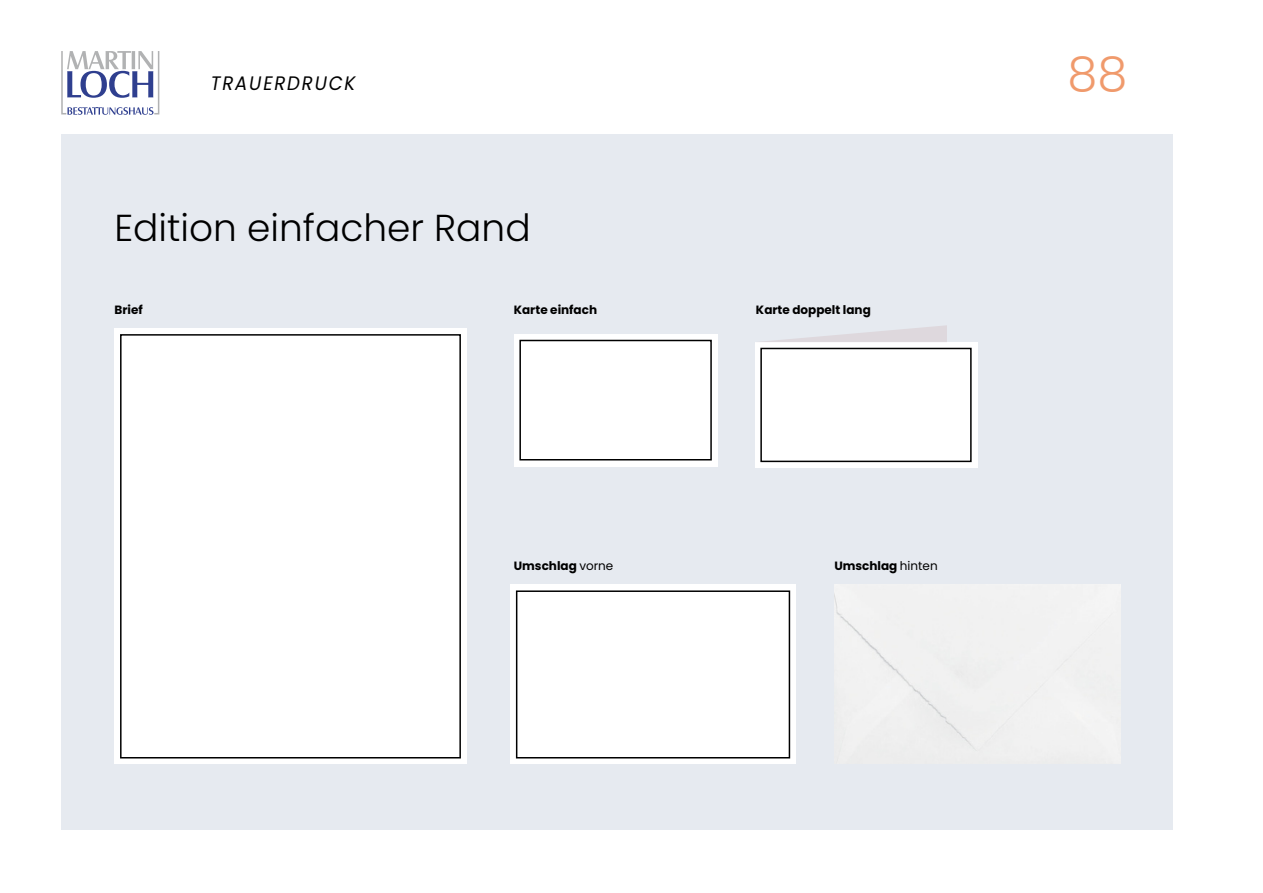
<style>
.page{position:relative;width:1263px;height:893px;background:#fff}
.page>*{position:absolute;margin:0;border:0;box-sizing:border-box;transform-origin:0 0}
.t1{font:300 48px "Poppins";color:#f09a6c}
.t2{font:300 37.5px "Poppins";color:#000}
.t3{font:italic 19.5px "Poppins";letter-spacing:.1em;color:#000;scale:.93 1}
.t4{font:700 12px "Poppins";color:#000}
.s1{font-weight:400}
</style>
<div class="page">
<div style="left:61px;top:135px;width:1111px;height:695px;background:#e6eaf0"></div>
<div style="left:514px;top:334px;width:203px;height:132px;background:#fff"></div>
<div style="left:114px;top:328px;width:352px;height:436px;background:#fff"></div>
<div style="left:755px;top:342px;width:222px;height:126px;background:#fff"></div>
<svg style="left:762px;top:325px;width:185px;height:17px"></svg>
<div style="left:834px;top:585px;width:286px;height:179px;background:#f1f1f1"></div>
<div style="left:510px;top:585px;width:286px;height:179px;background:#fff"></div>
<div style="left:120px;top:334px;width:341px;height:424px;border:2px solid #000"></div>
<div style="left:760px;top:348px;width:212px;height:114px;border:2px solid #000"></div>
<div style="left:516px;top:590px;width:274px;height:168px;border:2px solid #000"></div>
<div style="left:519px;top:340px;width:193px;height:120px;border:2px solid #000"></div>
<svg style="left:61px;top:51px;width:99px;height:64px"></svg>
<h3 class="t3" style="left:211px;top:72px;width:157px">TRAUERDRUCK</h3>
<h2 class="t2" style="left:114px;top:206px;width:418px">Edition einfacher Rand</h2>
<p class="t4" style="left:114px;top:303px;width:30px">Brief</p>
<p class="t4" style="left:514px;top:303px;width:85px">Karte einfach</p>
<p class="t4" style="left:756px;top:303px;width:116px">Karte doppelt lang</p>
<p class="t4" style="left:514px;top:559px;width:101px">Umschlag <span class="s1">vorne</span></p>
<p class="t4" style="left:834px;top:559px;width:105px">Umschlag <span class="s1">hinten</span></p>
<h1 class="t1" style="left:1067px;top:46px;width:61px">88</h1>
</div>
